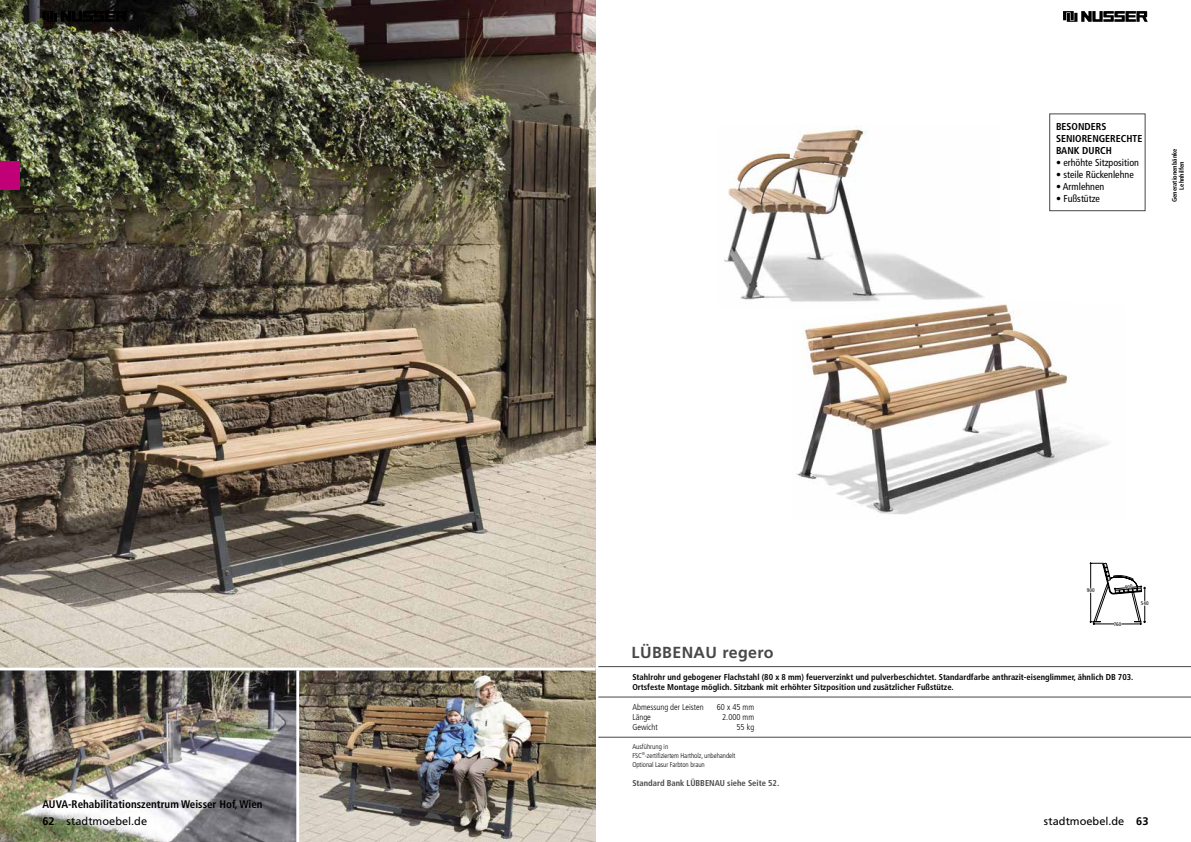
<style>
.page{position:relative;width:1191px;height:842px;background:#fff}
.page>*{position:absolute;margin:0;border:0;box-sizing:border-box;transform-origin:0 0}
.t1{font:700 16px "Frutiger LT Std";letter-spacing:.025em;color:#484848}
.t2{font:700 condensed 11px "Frutiger LT Std";color:#000}
.t3{font:11px "Frutiger LT Std";letter-spacing:.005em;color:#000}
.t4{font:condensed 10px "Frutiger LT Std";color:#000}
.t5{font:700 condensed 10px/12px "Frutiger LT Std";color:#000}
.t6{font:700 condensed 8.5px/10px "Frutiger LT Std";color:#000}
.t7{font:300 condensed 8.5px "Frutiger LT Std";color:#000}
.t8{font:700 condensed 8.5px "Frutiger LT Std";color:#484848}
.t9{font:300 condensed 7px/9px "Frutiger LT Std";letter-spacing:-.01em;color:#000}
.t10{font:700 condensed 6.5px/7px "Frutiger LT Std";color:#000;text-align:center}
.t11{font:500 condensed 5.5px "Frutiger Next LT";color:#000}
.t12{font:500 condensed 5.4px "Frutiger Next LT";color:#000}
.s1{font-weight:700}
</style>
<div class="page">
<img style="left:0;top:0;width:595px;height:668px">
<hr style="left:598px;top:666px;width:593px;height:1px;background:#484848">
<hr style="left:598px;top:737px;width:593px;height:1px;background:#484848">
<hr style="left:598px;top:697px;width:593px;height:1px;background:#484848">
<img style="left:724px;top:125px;width:260px;height:176px">
<img style="left:791px;top:300px;width:318px;height:215px">
<div style="left:1049px;top:113px;width:96px;height:98px;background:#fff;border:1px solid #484848"></div>
<img style="left:0;top:670px;width:296px;height:172px">
<img style="left:299px;top:670px;width:296px;height:172px">
<div style="left:0;top:161px;width:20px;height:29px;background:#c10077"></div>
<svg style="left:43px;top:11px;width:84px;height:11px"></svg>
<svg style="left:1063px;top:11px;width:84px;height:11px"></svg>
<svg style="left:1089px;top:563px;width:56px;height:62px"></svg>
<p class="t5" style="left:1056px;top:120px;width:88px">BESONDERS<br>SENIORENGERECHTE<br>BANK DURCH</p>
<p class="t4" style="left:1056px;top:156px;width:84px">• erhöhte Sitzposition</p>
<p class="t4" style="left:1056px;top:168px;width:79px">• steile Rückenlehne</p>
<p class="t4" style="left:1056px;top:180px;width:50px">• Armlehnen</p>
<p class="t4" style="left:1056px;top:192px;width:46px">• Fußstütze</p>
<p class="t10" style="left:1171px;top:202px;width:55px;rotate:-90deg">Generationenbänke<br>Lehnhilfen</p>
<p class="t2" style="left:43px;top:797px;width:222px">AUVA-Rehabilitationszentrum Weisser Hof, Wien</p>
<h1 class="t1" style="left:631px;top:643px;width:143px">LÜBBENAU regero</h1>
<p class="t11" style="left:1087px;top:587px;width:9px">900</p>
<p class="t12" style="left:1113px;top:621px;width:9px">760</p>
<p class="t6" style="left:632px;top:672px;width:502px">Stahlrohr und gebogener Flachstahl (80 x 8 mm) feuerverzinkt und pulverbeschichtet. Standardfarbe anthrazit-eisenglimmer, ähnlich DB 703.<br>Ortsfeste Montage möglich. Sitzbank mit erhöhter Sitzposition und zusätzlicher Fußstütze.</p>
<p class="t7" style="left:632px;top:702px;width:73px">Abmessung der Leisten</p>
<p class="t7" style="left:717px;top:702px;width:39px">60 x 45 mm</p>
<p class="t7" style="left:632px;top:712px;width:20px">Länge</p>
<p class="t7" style="left:722px;top:712px;width:34px">2.000 mm</p>
<p class="t7" style="left:632px;top:722px;width:27px">Gewicht</p>
<p class="t7" style="left:736px;top:722px;width:19px">55 kg</p>
<p class="t9" style="left:632px;top:742px;width:105px">Ausführung in<br>FSC<sup>®</sup>-zertifiziertem Hartholz, unbehandelt<br>Optional Lasur Farbton braun</p>
<p class="t8" style="left:632px;top:777px;width:148px">Standard Bank LÜBBENAU siehe Seite 52.</p>
<p class="t11" style="left:1140px;top:600px;width:9px">540</p>
<p class="t3" style="left:43px;top:815px;width:106px"><span class="s1">62</span> stadtmoebel.de</p>
<p class="t3" style="left:1044px;top:815px;width:106px">stadtmoebel.de <span class="s1">63</span></p>
</div>
